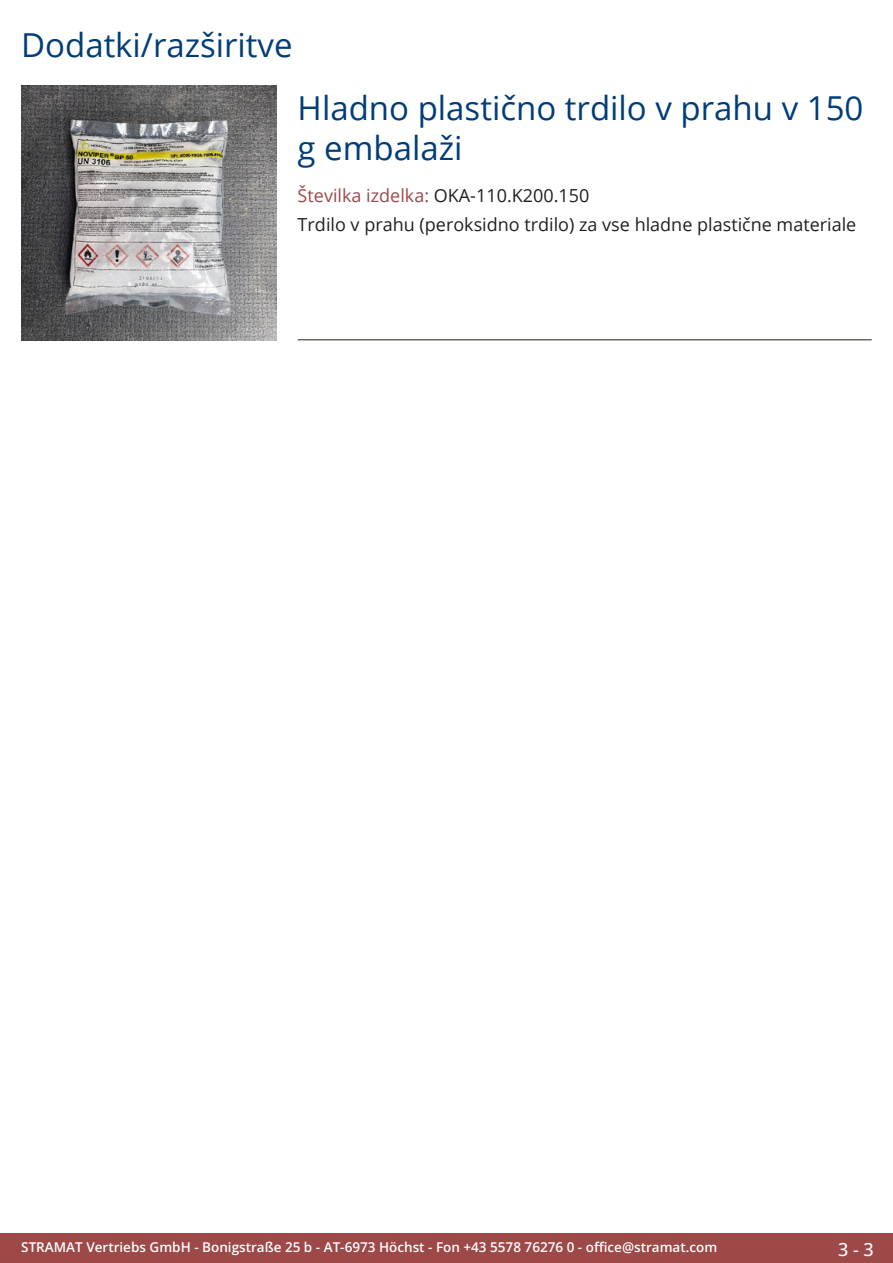
<style>
.page{position:relative;width:893px;height:1263px;background:#fff}
.page>*{position:absolute;margin:0;border:0;box-sizing:border-box;transform-origin:0 0}
.Produkttitel{font:33px/39.6px "Open Sans";color:#003d78}
.RastTitel{font:33px "Open Sans";color:#003d78}
.Beschreibung_Text{font:18px "Open Sans";color:#231f20}
.TechDaten_Überschrif{font:18px "Open Sans";color:#9c4948}
.t1{font:500 18px "Open Sans";color:#fff}
.t2{font:600 13.5px "Open Sans";color:#fff}
.s1{color:#231f20}
</style>
<div class="page">
<div style="left:0;top:1233px;width:893px;height:30px;background:#9c4948"></div>
<hr style="left:298px;top:340px;width:574px;height:1px;background:#201d08">
<img style="left:21px;top:85px;width:255px;height:255px">
<p class="RastTitel" style="left:21px;top:22px;width:273px">Dodatki/razširitve</p>
<p class="Produkttitel" style="left:298px;top:88px;width:567px">Hladno plastično trdilo v prahu v 150 g embalaži</p>
<p class="TechDaten_Überschrif" style="left:298px;top:183px;width:293px">Številka izdelka: <span class="s1">OKA-110.K200.150</span></p>
<p class="Beschreibung_Text" style="left:298px;top:212px;width:560px">Trdilo v prahu (peroksidno trdilo) za vse hladne plastične materiale</p>
<p class="t2" style="left:21px;top:1238px;width:698px">STRAMAT Vertriebs GmbH - Bonigstraße 25 b - AT-6973 Höchst - Fon +43 5578 76276 0 - office@stramat.com</p>
<h2 class="t1" style="left:838px;top:1237px;width:37px">3 - 3</h2>
</div>
